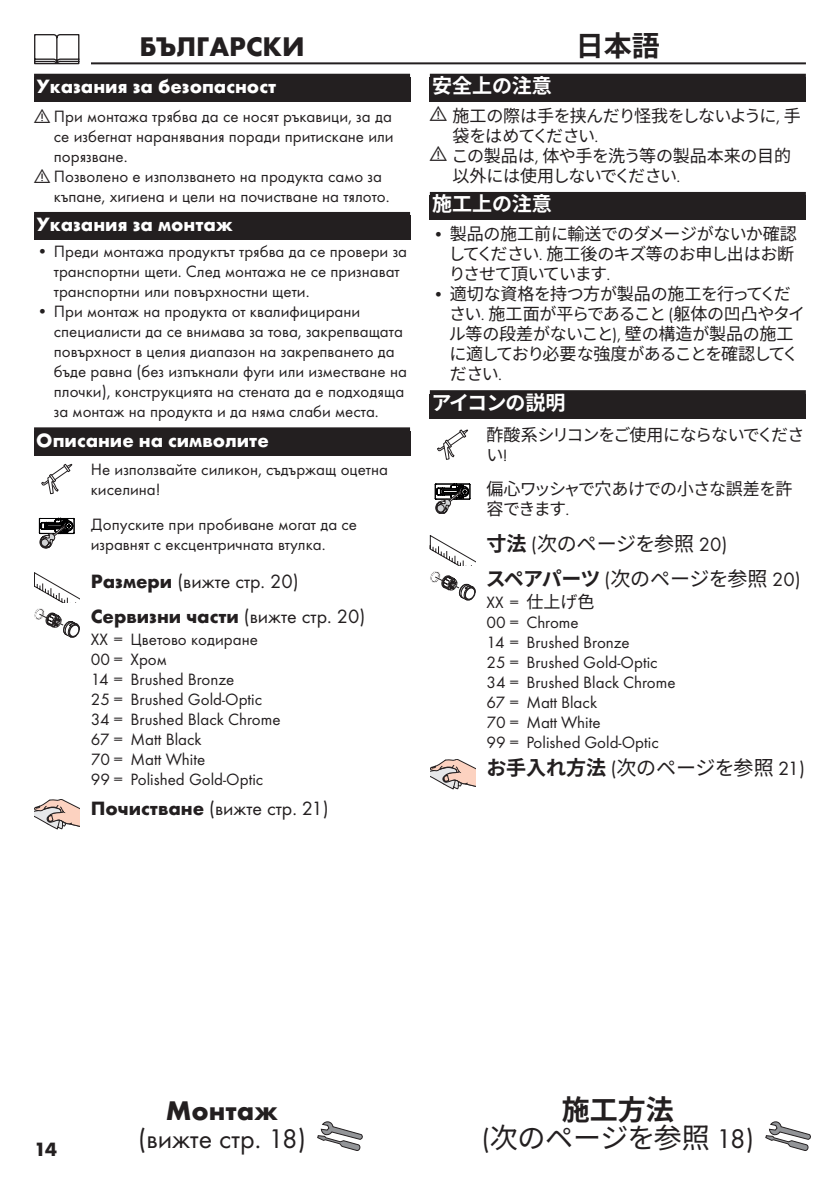
<style>
.page{position:relative;width:840px;height:1191px;background:#fff}
.page>*{position:absolute;margin:0;border:0;box-sizing:border-box;transform-origin:0 0}
.t1{font:28px/28px "Noto Sans JP";letter-spacing:-.015em;color:#231f20;text-align:center}
.t2{font:700 28px "Futura TOT";color:#231f20}
.t3{font:28px "Futura TOT Boo";color:#231f20}
.t4{font:700 28px "Noto Sans JP";color:#231f20}
.t5{font:700 20px "Futura TOT";color:#fff}
.t6{font:20px/35.4px "Noto Sans JP";letter-spacing:-.015em;color:#231f20}
.t7{font:20px "Futura TOT Boo";color:#231f20}
.t8{font:700 20px "Futura TOT";color:#231f20}
.t9{font:700 20px "Noto Sans JP";color:#fff}
.t10{font:700 20px "Noto Sans JP";letter-spacing:-.04em;color:#fff}
.t11{font:17px/20px "Futura TOT Boo";color:#231f20}
.t12{font:17px/20px "Noto Sans JP";letter-spacing:-.03em;color:#231f20}
.t13{font:17px/20px "Noto Sans JP";letter-spacing:-.05em;color:#231f20}
.t14{font:17px/20px "Noto Sans JP";letter-spacing:-.055em;color:#231f20}
.t15{font:17px "Noto Sans JP";letter-spacing:-.06em;color:#231f20}
.s1{font-family:"Futura TOT";font-weight:700}
.s2{font-family:"Futura TOT Boo";font-weight:400}
.s3{font-family:"Glyphen fuer TD"}
.s4{font-family:"Futura TOT Boo"}
.s5{font-weight:700}
</style>
<div class="page">
<hr style="left:34px;top:62px;width:771px;height:2px;background:#231f20">
<div style="left:23px;top:34px;width:68px;height:34px;background:#fff"></div>
<svg style="left:34px;top:34px;width:45px;height:30px"></svg>
<svg style="left:317px;top:1121px;width:45px;height:29px"></svg>
<div style="left:34px;top:74px;width:376px;height:28px;background:#231f20"></div>
<div style="left:34px;top:212px;width:376px;height:28px;background:#231f20"></div>
<div style="left:34px;top:427px;width:376px;height:28px;background:#231f20"></div>
<svg style="left:41px;top:464px;width:32px;height:30px"></svg>
<svg style="left:38px;top:518px;width:37px;height:30px"></svg>
<svg style="left:34px;top:572px;width:45px;height:66px"></svg>
<svg style="left:34px;top:799px;width:45px;height:30px"></svg>
<svg style="left:765px;top:1121px;width:45px;height:29px"></svg>
<div style="left:429px;top:74px;width:376px;height:28px;background:#231f20"></div>
<div style="left:429px;top:192px;width:376px;height:28px;background:#231f20"></div>
<div style="left:429px;top:390px;width:376px;height:28px;background:#231f20"></div>
<svg style="left:437px;top:429px;width:31px;height:31px"></svg>
<svg style="left:434px;top:484px;width:36px;height:30px"></svg>
<svg style="left:429px;top:535px;width:46px;height:65px"></svg>
<svg style="left:430px;top:759px;width:45px;height:30px"></svg>
<h1 class="t2" style="left:139px;top:29px;width:167px">БЪЛГАРСКИ</h1>
<p class="t5" style="left:36px;top:74px;width:241px">Указания за безопасност</p>
<p class="t11" style="left:34px;top:106px;width:359px"><sub>!</sub> При монтажа трябва да се носят ръкавици, за да</p>
<p class="t11" style="left:54px;top:126px;width:341px">се избегнат наранявания поради притискане или</p>
<p class="t11" style="left:54px;top:146px;width:75px">порязване.</p>
<p class="t11" style="left:34px;top:166px;width:349px"><sub>!</sub> Позволено е използването на продукта само за</p>
<p class="t11" style="left:54px;top:186px;width:337px">къпане, хигиена и цели на почистване на тялото.</p>
<p class="t5" style="left:36px;top:212px;width:198px">Указания за монтаж</p>
<p class="t11" style="left:54px;top:241px;width:354px;text-indent:-17px">• Преди монтажа продуктът трябва да се провери за транспортни щети. След монтажа не се признават транспортни или повърхностни щети.</p>
<p class="t11" style="left:54px;top:301px;width:354px;text-indent:-17px">• При монтаж на продукта от квалифицирани специалисти да се внимава за това, закрепващата повърхност в целия диапазон на закрепването да бъде равна (без изпъкнали фуги или изместване на плочки), конструкцията на стената да е подходяща за монтаж на продукта и да няма слаби места.</p>
<p class="t5" style="left:36px;top:428px;width:234px">Описание на символите</p>
<p class="t11" style="left:91px;top:459px;width:298px">Не използвайте силикон, съдържащ оцетна киселина!</p>
<p class="t11" style="left:91px;top:514px;width:268px">Допуските при пробиване могат да се изравнят с ексцентричната втулка.</p>
<p class="t7" style="left:91px;top:569px;width:209px"><span class="s1">Размери</span> (вижте стр. 20)</p>
<p class="t8" style="left:91px;top:604px;width:276px">Сервизни части <span class="s2">(вижте стр. 20)</span></p>
<p class="t11" style="left:91px;top:629px;width:191px">XX = Цветово кодиране<br>00 = Xром<br>14 = Brushed Bronze<br>25 = Brushed Gold-Optic<br>34 = Brushed Black Chrome<br>67 = Matt Black<br>70 = Matt White<br>99 = Polished Gold-Optic</p>
<p class="t7" style="left:91px;top:796px;width:239px"><span class="s1">Почистване</span> (вижте стр. 21)</p>
<h1 class="t4" style="left:575px;top:30px;width:85px">日本語</h1>
<p class="t9" style="left:432px;top:75px;width:121px">安全上の注意</p>
<p class="t12" style="left:429px;top:106px;width:372px"><span class="s3">!</span> 施工の際は手を挟んだり怪我をしないように<span class="s4">,</span> 手</p>
<p class="t15" style="left:452px;top:126px;width:147px">袋をはめてください<span class="s4">.</span></p>
<p class="t12" style="left:429px;top:146px;width:362px"><span class="s3">!</span> この製品は<span class="s4">,</span> 体や手を洗う等の製品本来の目的</p>
<p class="t12" style="left:452px;top:166px;width:229px">以外には使用しないでください<span class="s4">.</span></p>
<p class="t9" style="left:432px;top:193px;width:121px">施工上の注意</p>
<p class="t12" style="left:448px;top:224px;width:349px;text-indent:-16px"><span class="s4">•</span> 製品の施工前に輸送でのダメージがないか確認してください<span class="s4">.</span> 施工後のキズ等のお申し出はお断りさせて頂いています<span class="s4">.</span></p>
<p class="t12" style="left:448px;top:284px;width:357px;text-indent:-16px"><span class="s4">•</span> 適切な資格を持つ方が製品の施工を行ってください<span class="s4">.</span> 施工面が平らであること <span class="s4">(</span>躯体の凹凸やタイル等の段差がないこと<span class="s4">),</span> 壁の構造が製品の施工に適しており必要な強度があることを確認してください<span class="s4">.</span></p>
<p class="t10" style="left:431px;top:391px;width:135px">アイコンの説明</p>
<p class="t14" style="left:486px;top:425px;width:319px">酢酸系シリコンをご使用にならないでください<span class="s4">!</span></p>
<p class="t13" style="left:486px;top:479px;width:307px">偏心ワッシャで穴あけでの小さな誤差を許容できます<span class="s4">.</span></p>
<p class="t6" style="left:485px;top:526px;width:316px"><span class="s5">寸法</span> <span class="s4">(</span>次のページを参照 <span class="s4">20)<br></span><span class="s5">スペアパーツ</span> <span class="s4">(</span>次のページを参照 <span class="s4">20)</span></p>
<p class="t12" style="left:486px;top:592px;width:109px"><span class="s4">XX =</span> 仕上げ色</p>
<p class="t11" style="left:486px;top:612px;width:190px">00 = Chrome<br>14 = Brushed Bronze<br>25 = Brushed Gold-Optic<br>34 = Brushed Black Chrome<br>67 = Matt Black<br>70 = Matt White<br>99 = Polished Gold-Optic</p>
<p class="t6" style="left:486px;top:750px;width:320px"><span class="s5">お手入れ方法</span> <span class="s4">(</span>次のページを参照 <span class="s4">21)</span></p>
<p class="t8" style="left:34px;top:1136px;width:24px">14</p>
<h1 class="t2" style="left:166px;top:1093px;width:114px">Монтаж</h1>
<h1 class="t3" style="left:138px;top:1121px;width:169px">(вижте стр. 18)</h1>
<h1 class="t1" style="left:481px;top:1096px;width:274px"><span class="s5">施工方法<br></span><span class="s4">(</span>次のページを参照 <span class="s4">18)</span></h1>
</div>
